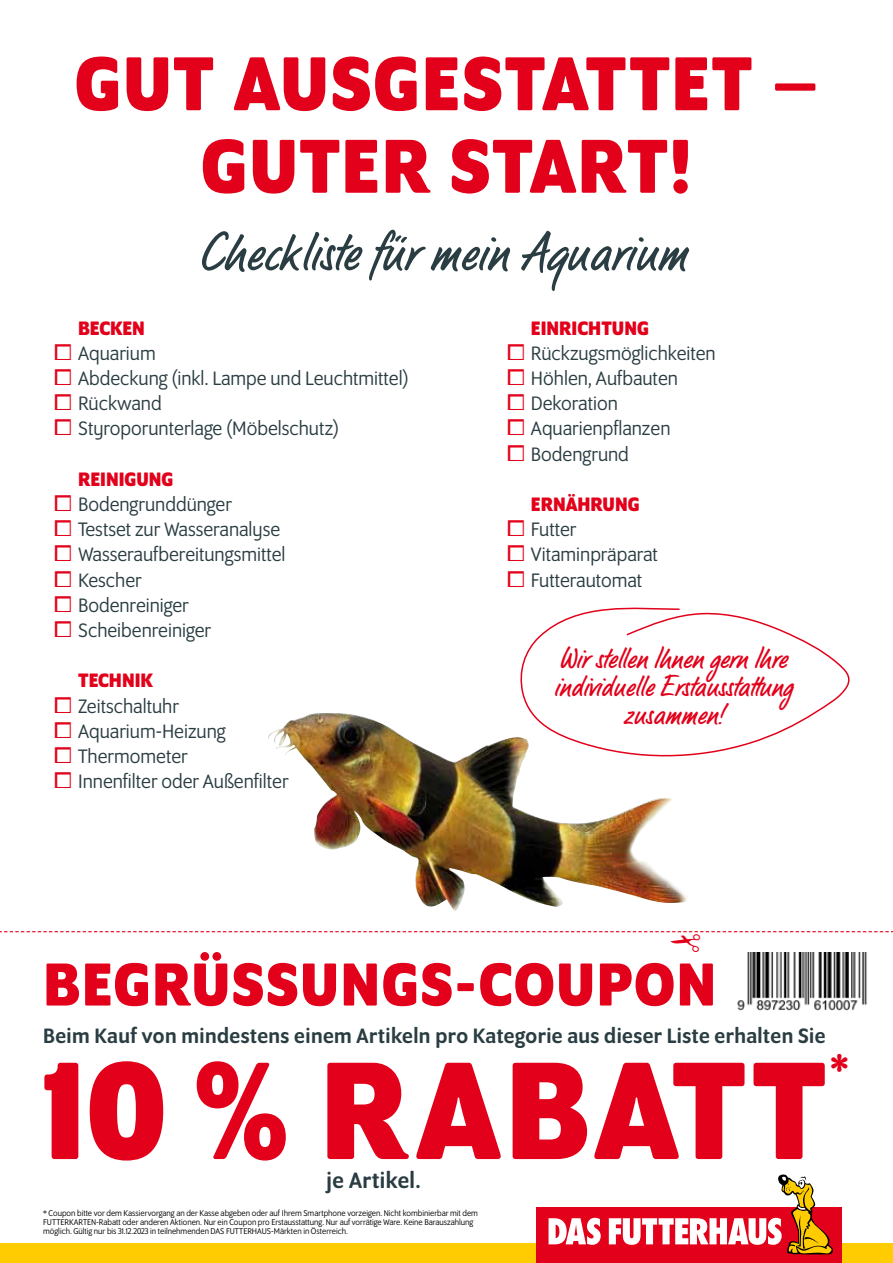
<style>
.page{position:relative;width:893px;height:1263px;background:#fff}
.page>*{position:absolute;margin:0;border:0;box-sizing:border-box;transform-origin:0 0}
.t1{font:700 150.15px "Program OT";letter-spacing:.03em;color:#e2001a}
.t2{font:700 82.5px/82.5px "Program OT";letter-spacing:.015em;color:#e2001a;text-align:center}
.t3{font:700 65.55px "Program OT";letter-spacing:.025em;color:#e2001a}
.t4{font:55.5px "LP Bambus";color:#2a3d42}
.t5{font:700 43.2px "Program OT";color:#e2001a}
.t6{font:29.85px/28.3px "LP Bambus";color:#e2001a;text-align:center}
.t7{font:25.5px/25.2px "Apple Symbols";color:#e2001a;text-align:justify}
.t8{font:500 24px "Program OT";letter-spacing:.02em;color:#2a3d42}
.t9{font:500 22.5px "Program OT";letter-spacing:.02em;color:#2a3d42}
.t10{font:21px/25.2px "Program OT";color:#2a3d42}
.t11{font:700 21px "Program OT";color:#e2001a}
.t12{font:9px/9px "Program OT";color:#000}
</style>
<div class="page">
<div style="left:0;top:1244px;width:893px;height:19px;background:#fecc00"></div>
<svg style="left:520px;top:607px;width:330px;height:150px"></svg>
<img style="left:737px;top:952px;width:130px;height:59px">
<div style="left:536px;top:1207px;width:306px;height:56px;background:#e2001a"></div>
<svg style="left:549px;top:1174px;width:284px;height:80px"></svg>
<img style="left:268px;top:713px;width:296px;height:198px">
<svg style="left:0;top:931px;width:893px;height:2px"></svg>
<h2 class="t2" style="left:75px;top:41px;width:745px">GUT AUSGESTATTET –<br>GUTER START!</h2>
<h3 class="t4" style="left:197px;top:218px;width:491px">Checkliste für mein Aquarium</h3>
<p class="t11" style="left:78px;top:316px;width:68px">BECKEN</p>
<p class="t10" style="left:78px;top:340px;width:332px">Aquarium<br>Abdeckung (inkl. Lampe und Leuchtmittel)<br>Rückwand<br>Styroporunterlage (Möbelschutz)</p>
<p class="t11" style="left:78px;top:467px;width:97px">REINIGUNG</p>
<p class="t10" style="left:78px;top:491px;width:209px">Bodengrunddünger<br>Testset zur Wasseranalyse<br>Wasseraufbereitungsmittel<br>Kescher<br>Bodenreiniger<br>Scheibenreiniger</p>
<p class="t11" style="left:78px;top:668px;width:76px">TECHNIK</p>
<p class="t10" style="left:78px;top:693px;width:212px">Zeitschaltuhr<br>Aquarium-Heizung<br>Thermometer<br>Innenfilter oder Außenfilter</p>
<p class="t7" style="left:54px;top:340px;width:21px">⧠ ⧠ ⧠ ⧠</p>
<p class="t7" style="left:54px;top:491px;width:21px">⧠ ⧠ ⧠ ⧠ ⧠ ⧠</p>
<p class="t7" style="left:54px;top:692px;width:21px">⧠ ⧠ ⧠ ⧠</p>
<p class="t11" style="left:531px;top:316px;width:119px">EINRICHTUNG</p>
<p class="t10" style="left:531px;top:340px;width:186px">Rückzugsmöglichkeiten<br>Höhlen, Aufbauten<br>Dekoration<br>Aquarienpflanzen<br>Bodengrund</p>
<p class="t11" style="left:531px;top:492px;width:110px">ERNÄHRUNG</p>
<p class="t10" style="left:531px;top:517px;width:128px">Futter<br>Vitaminpräparat<br>Futterautomat</p>
<p class="t7" style="left:506px;top:340px;width:21px">⧠ ⧠ ⧠ ⧠ ⧠</p>
<p class="t7" style="left:506px;top:516px;width:21px">⧠ ⧠ ⧠</p>
<h3 class="t6" style="left:553px;top:647px;width:240px">Wir stellen Ihnen gern Ihre individuelle Erstausstattung zusammen!</h3>
<h3 class="t3" style="left:43px;top:947px;width:674px">BEGRÜSSUNGS-COUPON</h3>
<p class="t9" style="left:43px;top:1023px;width:784px">Beim Kauf von mindestens einem Artikeln pro Kategorie aus dieser Liste erhalten Sie</p>
<h1 class="t1" style="left:43px;top:1024px;width:786px">10 % RABATT</h1>
<h3 class="t5" style="left:830px;top:1043px;width:19px">*</h3>
<p class="t8" style="left:327px;top:1166px;width:96px">je Artikel.</p>
<p class="t12" style="left:43px;top:1209px;width:436px">* Coupon bitte vor dem Kassiervorgang an der Kasse abgeben oder auf Ihrem Smartphone vorzeigen. Nicht kombinierbar mit dem<br>FUTTERKARTEN-Rabatt oder anderen Aktionen. Nur ein Coupon pro Erstausstattung. Nur auf vorrätige Ware. Keine Barauszahlung möglich. Gültig nur bis 31.12.2023 in teilnehmenden DAS FUTTERHAUS-Märkten in Österreich.</p>
</div>
